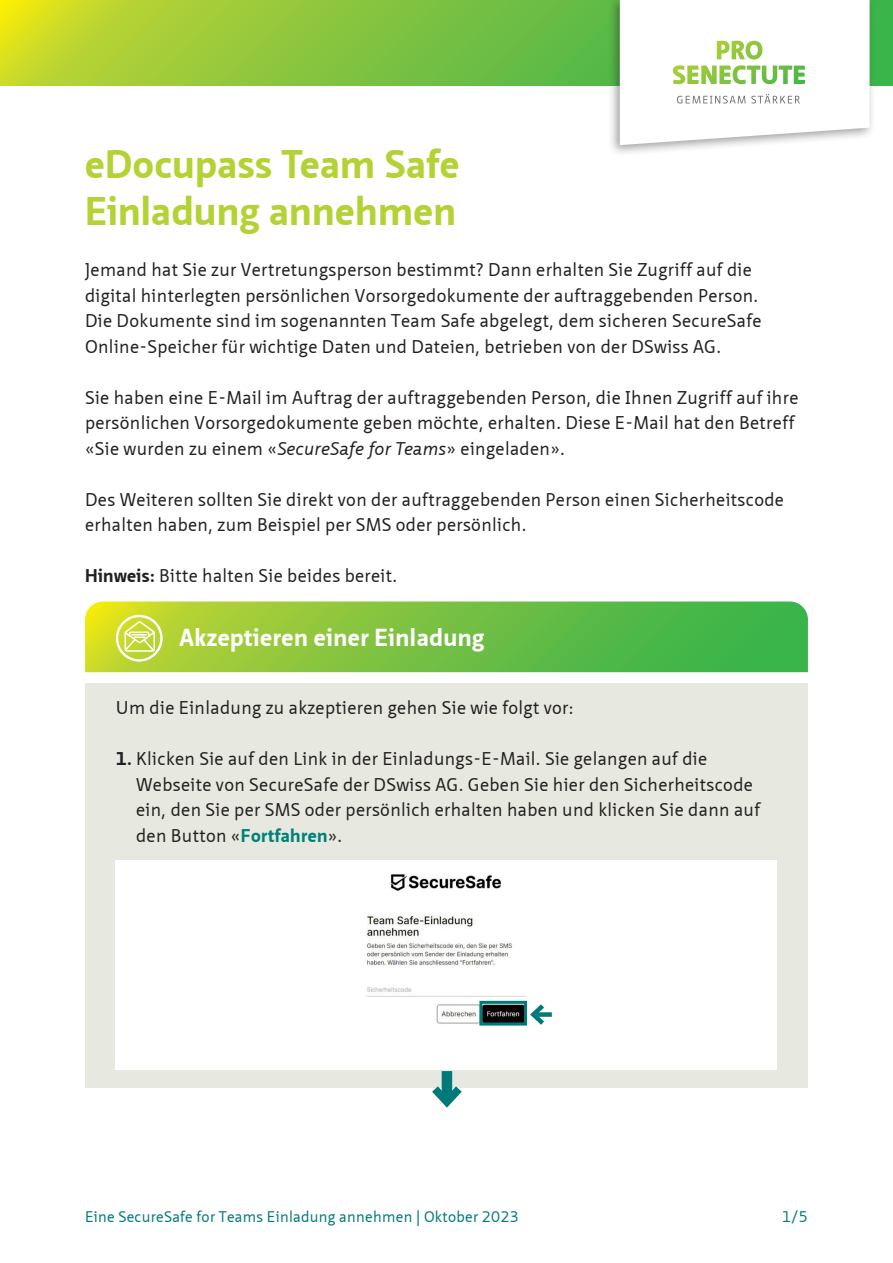
<style>
.page{position:relative;width:893px;height:1263px;background:#fff}
.page>*{position:absolute;margin:0;border:0;box-sizing:border-box;transform-origin:0 0}
.t1{font:700 39px/46.8px "Neue Sans Pro";letter-spacing:.005em;color:#b3d234}
.t2{font:700 24px "Neue Sans Pro";letter-spacing:.02em;color:#fff}
.t3{font:18px/25.5px "Neue Sans Pro";letter-spacing:.02em;color:#231f20}
.t4{font:15px "Neue Sans Pro";letter-spacing:.02em;color:#007a78}
.s1{font-style:italic}
.s2{font-weight:700}
.s3{font-weight:700;color:#008079}
</style>
<div class="page">
<svg style="left:0;top:0;width:893px;height:85px;background:#8ec73b"></svg>
<div style="left:85px;top:683px;width:723px;height:404px;background:#e7e8df"></div>
<svg style="left:85px;top:601px;width:723px;height:71px;background:#76c242"></svg>
<div style="left:608px;top:0;width:268px;height:157px;background:#231f20;opacity:.43"></div>
<svg style="left:620px;top:0;width:250px;height:145px"></svg>
<img style="left:673px;top:41px;width:132px;height:43px">
<div style="left:116px;top:860px;width:660px;height:209px;background:#fff"></div>
<div style="left:442px;top:1071px;width:10px;height:31px;background:#007a78"></div>
<svg style="left:424px;top:1078px;width:46px;height:30px"></svg>
<div style="left:479px;top:1001px;width:48px;height:24px;border:3px solid #007a78"></div>
<div style="left:533px;top:1012px;width:19px;height:5px;background:#007a78"></div>
<svg style="left:527px;top:999px;width:22px;height:30px"></svg>
<svg style="left:116px;top:615px;width:47px;height:47px"></svg>
<h1 class="t1" style="left:85px;top:141px;width:376px">eDocupass Team Safe<br>Einladung annehmen</h1>
<p class="t3" style="left:85px;top:257px;width:678px">Jemand hat Sie zur Vertretungsperson bestimmt? Dann erhalten Sie Zugriff auf die digital hinterlegten persönlichen Vorsorgedokumente der auftraggebenden Person.<br>Die Dokumente sind im sogenannten Team Safe abgelegt, dem sicheren SecureSafe Online-Speicher für wichtige Daten und Dateien, betrieben von der DSwiss AG.</p>
<p class="t3" style="left:85px;top:384px;width:715px">Sie haben eine E-Mail im Auftrag der auftraggebenden Person, die Ihnen Zugriff auf ihre persönlichen Vorsorgedokumente geben möchte, erhalten. Diese E-Mail hat den Betreff «Sie wurden zu einem «<span class="s1">SecureSafe for Teams</span>» eingeladen».</p>
<p class="t3" style="left:85px;top:486px;width:700px">Des Weiteren sollten Sie direkt von der auftraggebenden Person einen Sicherheitscode erhalten haben, zum Beispiel per SMS oder persönlich.</p>
<p class="t3" style="left:85px;top:563px;width:314px"><span class="s2">Hinweis:</span> Bitte halten Sie beides bereit.</p>
<h2 class="t2" style="left:180px;top:622px;width:306px">Akzeptieren einer Einladung</h2>
<p class="t3" style="left:116px;top:695px;width:459px">Um die Einladung zu akzeptieren gehen Sie wie folgt vor:</p>
<p class="t3" style="left:136px;top:746px;width:625px;text-indent:-20px"><span class="s2">1.</span> Klicken Sie auf den Link in der Einladungs-E-Mail. Sie gelangen auf die Webseite von SecureSafe der DSwiss AG. Geben Sie hier den Sicherheitscode ein, den Sie per SMS oder persönlich erhalten haben und klicken Sie dann auf den Button «<span class="s3">Fortfahren</span>».</p>
<p class="t4" style="left:85px;top:1207px;width:435px">Eine SecureSafe for Teams Einladung annehmen | Oktober 2023</p>
<p class="t4" style="left:782px;top:1207px;width:28px">1/5</p>
</div>
